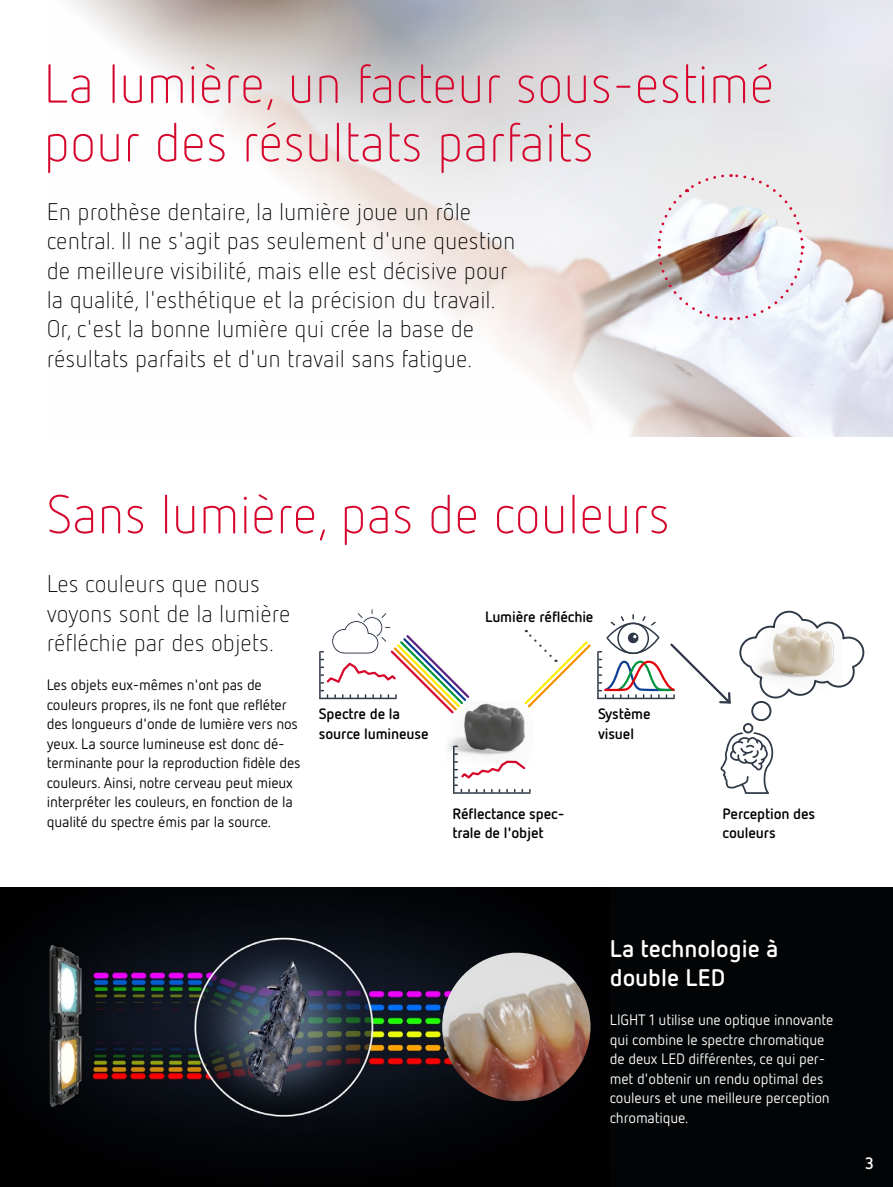
<style>
.page{position:relative;width:893px;height:1187px;background:#fff}
.page>*{position:absolute;margin:0;border:0;box-sizing:border-box;transform-origin:0 0}
.t1{font:300 54px/58.5px "Netto Pro";color:#d5072d}
.t2{font:300 24px/29.4px "Netto Pro";color:#000}
.t3{font:700 24px/29.4px "Netto Pro";color:#fff}
.t4{font:700 16.5px "Netto Pro";color:#fff}
.t5{font:15px/19.5px "Netto Pro";letter-spacing:-.01em;color:#000}
.t6{font:15px/19.5px "Netto Pro";letter-spacing:-.01em;color:#fff}
.t7{font:700 15px/19.5px "Netto Pro";letter-spacing:-.01em;color:#000}
</style>
<div class="page">
<div style="left:2px;top:887px;width:891px;height:299px;background:#020406"></div>
<img style="left:70px;top:0;width:823px;height:436px">
<hr style="left:319px;top:652px;width:2px;height:46px;background:#2e3846">
<hr style="left:320px;top:697px;width:76px;height:2px;background:#2e3846">
<hr style="left:453px;top:746px;width:1px;height:47px;background:#2e3846">
<hr style="left:454px;top:792px;width:76px;height:1px;background:#2e3846">
<svg style="left:455px;top:764px;width:76px;height:28px"></svg>
<hr style="left:597px;top:652px;width:2px;height:46px;background:#2e3846">
<hr style="left:598px;top:697px;width:76px;height:2px;background:#2e3846">
<img style="left:448px;top:736px;width:73px;height:28px">
<img style="left:463px;top:703px;width:62px;height:59px">
<svg style="left:321px;top:608px;width:150px;height:107px"></svg>
<svg style="left:599px;top:610px;width:266px;height:183px"></svg>
<img style="left:754px;top:624px;width:87px;height:64px">
<img style="left:772px;top:624px;width:67px;height:61px">
<img style="left:0;top:887px;width:591px;height:299px">
<img style="left:442px;top:952px;width:148px;height:148px;border-radius:74px">
<svg style="left:656px;top:173px;width:149px;height:148px"></svg>
<svg style="left:523px;top:630px;width:68px;height:79px"></svg>
<h1 class="t1" style="left:43px;top:53px;width:733px">La lumière, un facteur sous-estimé pour des résultats parfaits</h1>
<p class="t2" style="left:47px;top:196px;width:470px">En prothèse dentaire, la lumière joue un rôle central. Il ne s'agit pas seulement d'une question de meilleure visibilité, mais elle est décisive pour la qualité, l'esthétique et la précision du travail.<br>Or, c'est la bonne lumière qui crée la base de résultats parfaits et d'un travail sans fatigue.</p>
<h1 class="t1" style="left:47px;top:483px;width:625px">Sans lumière, pas de couleurs</h1>
<p class="t2" style="left:47px;top:568px;width:245px">Les couleurs que nous voyons sont de la lumière réfléchie par des objets.</p>
<p class="t5" style="left:47px;top:674px;width:255px">Les objets eux-mêmes n'ont pas de couleurs propres, ils ne font que refléter des longueurs d'onde de lumière vers nos yeux. La source lumineuse est donc dé&shy;terminante pour la reproduction fidèle des couleurs. Ainsi, notre cerveau peut mieux interpréter les couleurs, en fonction de la qualité du spectre émis par la source.</p>
<p class="t7" style="left:319px;top:703px;width:111px">Spectre de la source lumineuse</p>
<p class="t7" style="left:485px;top:606px;width:110px">Lumière réfléchie</p>
<p class="t7" style="left:598px;top:703px;width:54px">Système visuel</p>
<p class="t7" style="left:452px;top:802px;width:113px">Réflectance spec&shy;trale de l'objet</p>
<p class="t7" style="left:723px;top:802px;width:94px">Perception des couleurs</p>
<p class="t3" style="left:610px;top:932px;width:170px">La technologie à double LED</p>
<p class="t6" style="left:610px;top:1009px;width:225px">LIGHT 1 utilise une optique innovante qui combine le spectre chromatique de deux LED différentes, ce qui per&shy;met d'obtenir un rendu optimal des couleurs et une meilleure perception chromatique.</p>
<p class="t4" style="left:865px;top:1151px;width:10px">3</p>
</div>
